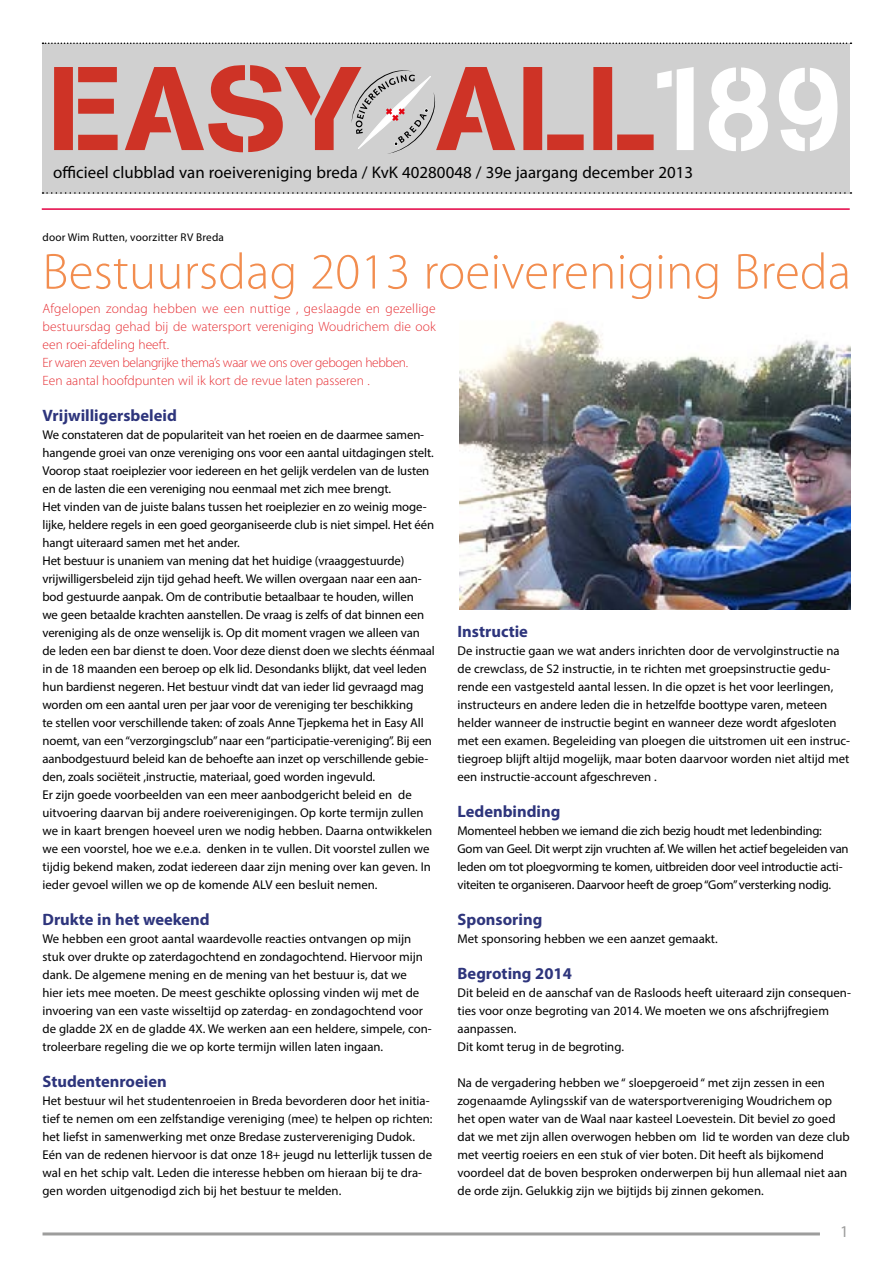
<style>
.page{position:relative;width:893px;height:1263px;background:#fff}
.page>*{position:absolute;margin:0;border:0;box-sizing:border-box;transform-origin:0 0}
.t1{font:124.5px "Arston Stencil EF";letter-spacing:.005em;color:#ce3326}
.t2{font:300 51px "Myriad Pro";letter-spacing:.005em;color:#f28d4f}
.t3{font:16.8px "Myriad Pro";letter-spacing:.005em;color:#000}
.t4{font:700 16.5px "Myriad Pro";color:#2e357c}
.t5{font:16.5px "Myriad Pro";color:#9d9d9c}
.t6{font:300 13.5px/18px "Myriad Pro";letter-spacing:.005em;color:#e62d32}
.t7{font:12.75px/18px "Myriad Pro";color:#000}
.t8{font:12.75px/18px "Myriad Pro";letter-spacing:-.02em;color:#000}
.t9{font:11.25px "Myriad Pro";letter-spacing:.02em;color:#000}
.s1{color:#fff}
</style>
<div class="page">
<hr style="left:43px;top:1232px;width:777px;height:3px;background:#9d9d9c">
<div style="left:43px;top:43px;width:807px;height:150px;background:#d0d0d0"></div>
<svg style="left:43px;top:43px;width:808px;height:1px"></svg>
<svg style="left:43px;top:192px;width:808px;height:2px"></svg>
<svg style="left:352px;top:70px;width:83px;height:84px"></svg>
<hr style="left:42px;top:208px;width:808px;height:2px;background:#e50043">
<img style="left:459px;top:321px;width:391px;height:288px">
<h1 class="t1" style="left:47px;top:38px;width:316px">EASY</h1>
<h3 class="t3" style="left:53px;top:162px;width:642px">officieel clubblad van roeivereniging breda / KvK 40280048 / 39e jaargang december 2013</h3>
<h1 class="t1" style="left:436px;top:38px;width:409px">ALL<span class="s1">189</span></h1>
<p class="t9" style="left:43px;top:230px;width:183px">door Wim Rutten, voorzitter RV Breda</p>
<h2 class="t2" style="left:43px;top:241px;width:810px">Bestuursdag 2013 roeivereniging Breda</h2>
<p class="t6" style="left:43px;top:299px;width:395px">Afgelopen zondag hebben we een nuttige , geslaagde en gezellige bestuursdag gehad bij de watersport vereniging Woudrichem die ook een roei-afdeling heeft.<br>Er waren zeven belangrijke thema’s waar we ons over gebogen hebben.<br>Een aantal hoofdpunten wil ik kort de revue laten passeren .</p>
<p class="t4" style="left:43px;top:404px;width:136px">Vrijwilligersbeleid</p>
<p class="t7" style="left:43px;top:425px;width:394px">We constateren dat de populariteit van het roeien en de daarmee samen&shy;hangende groei van onze vereniging ons voor een aantal uitdagingen stelt.<br>Voorop staat roeiplezier voor iedereen en het gelijk verdelen van de lusten en de lasten die een vereniging nou eenmaal met zich mee brengt.<br>Het vinden van de juiste balans tussen het roeiplezier en zo weinig moge&shy;lijke, heldere regels in een goed georganiseerde club is niet simpel. Het één hangt uiteraard samen met het ander.<br>Het bestuur is unaniem van mening dat het huidige (vraaggestuurde) vrijwilligersbeleid zijn tijd gehad heeft. We willen overgaan naar een aan&shy;bod gestuurde aanpak. Om de contributie betaalbaar te houden, willen<br>we geen betaalde krachten aanstellen. De vraag is zelfs of dat binnen een vereniging als de onze wenselijk is. Op dit moment vragen we alleen van de leden een bar dienst te doen. Voor deze dienst doen we slechts éénmaal in de 18 maanden een beroep op elk lid. Desondanks blijkt, dat veel leden hun bardienst negeren. Het bestuur vindt dat van ieder lid gevraagd mag worden om een aantal uren per jaar voor de vereniging ter beschikking<br>te stellen voor verschillende taken: of zoals Anne Tjepkema het in Easy All noemt, van een “verzorgingsclub” naar een “participatie-vereniging”. Bij een aanbodgestuurd beleid kan de behoefte aan inzet op verschillende gebie&shy;den, zoals sociëteit ,instructie, materiaal, goed worden ingevuld.<br>Er zijn goede voorbeelden van een meer aanbodgericht beleid en de uitvoering daarvan bij andere roeiverenigingen. Op korte termijn zullen we in kaart brengen hoeveel uren we nodig hebben. Daarna ontwikkelen we een voorstel, hoe we e.e.a. denken in te vullen. Dit voorstel zullen we tijdig bekend maken, zodat iedereen daar zijn mening over kan geven. In ieder gevoel willen we op de komende ALV een besluit nemen.</p>
<p class="t4" style="left:43px;top:908px;width:169px">Drukte in het weekend</p>
<p class="t7" style="left:43px;top:929px;width:391px">We hebben een groot aantal waardevolle reacties ontvangen op mijn stuk over drukte op zaterdagochtend en zondagochtend. Hiervoor mijn dank. De algemene mening en de mening van het bestuur is, dat we<br>hier iets mee moeten. De meest geschikte oplossing vinden wij met de invoering van een vaste wisseltijd op zaterdag- en zondagochtend voor de gladde 2X en de gladde 4X. We werken aan een heldere, simpele, con&shy;troleerbare regeling die we op korte termijn willen laten ingaan.</p>
<p class="t4" style="left:43px;top:1070px;width:126px">Studentenroeien</p>
<p class="t7" style="left:43px;top:1091px;width:392px">Het bestuur wil het studentenroeien in Breda bevorderen door het initia&shy;tief te nemen om een zelfstandige vereniging (mee) te helpen op richten: het liefst in samenwerking met onze Bredase zustervereniging Dudok.<br>Eén van de redenen hiervoor is dat onze 18+ jeugd nu letterlijk tussen de wal en het schip valt. Leden die interesse hebben om hieraan bij te dra&shy;gen worden uitgenodigd zich bij het bestuur te melden.</p>
<p class="t4" style="left:458px;top:620px;width:72px">Instructie</p>
<p class="t7" style="left:458px;top:641px;width:394px">De instructie gaan we wat anders inrichten door de vervolginstructie na de crewclass, de S2 instructie, in te richten met groepsinstructie gedu&shy;rende een vastgesteld aantal lessen. In die opzet is het voor leerlingen, instructeurs en andere leden die in hetzelfde boottype varen, meteen helder wanneer de instructie begint en wanneer deze wordt afgesloten met een examen. Begeleiding van ploegen die uitstromen uit een instruc&shy;tiegroep blijft altijd mogelijk, maar boten daarvoor worden niet altijd met een instructie-account afgeschreven .</p>
<p class="t4" style="left:458px;top:800px;width:104px">Ledenbinding</p>
<p class="t8" style="left:458px;top:821px;width:393px">Momenteel hebben we iemand die zich bezig houdt met ledenbinding:<br>Gom van Geel. Dit werpt zijn vruchten af. We willen het actief begeleiden van leden om tot ploegvorming te komen, uitbreiden door veel introductie acti&shy;viteiten te organiseren. Daarvoor heeft de groep “Gom” versterking nodig.</p>
<p class="t4" style="left:458px;top:908px;width:86px">Sponsoring</p>
<p class="t7" style="left:458px;top:929px;width:262px">Met sponsoring hebben we een aanzet gemaakt.</p>
<p class="t4" style="left:458px;top:962px;width:116px">Begroting 2014</p>
<p class="t7" style="left:458px;top:983px;width:395px">Dit beleid en de aanschaf van de Rasloods heeft uiteraard zijn consequen&shy;ties voor onze begroting van 2014. We moeten we ons afschrijfregiem aanpassen.<br>Dit komt terug in de begroting.</p>
<p class="t7" style="left:458px;top:1073px;width:394px">Na de vergadering hebben we “ sloepgeroeid “ met zijn zessen in een zogenaamde Aylingsskif van de watersportvereniging Woudrichem op het open water van de Waal naar kasteel Loevestein. Dit beviel zo goed dat we met zijn allen overwogen hebben om lid te worden van deze club met veertig roeiers en een stuk of vier boten. Dit heeft als bijkomend voordeel dat de boven besproken onderwerpen bij hun allemaal niet aan de orde zijn. Gelukkig zijn we bijtijds bij zinnen gekomen.</p>
<p class="t5" style="left:840px;top:1221px;width:10px">1</p>
</div>
